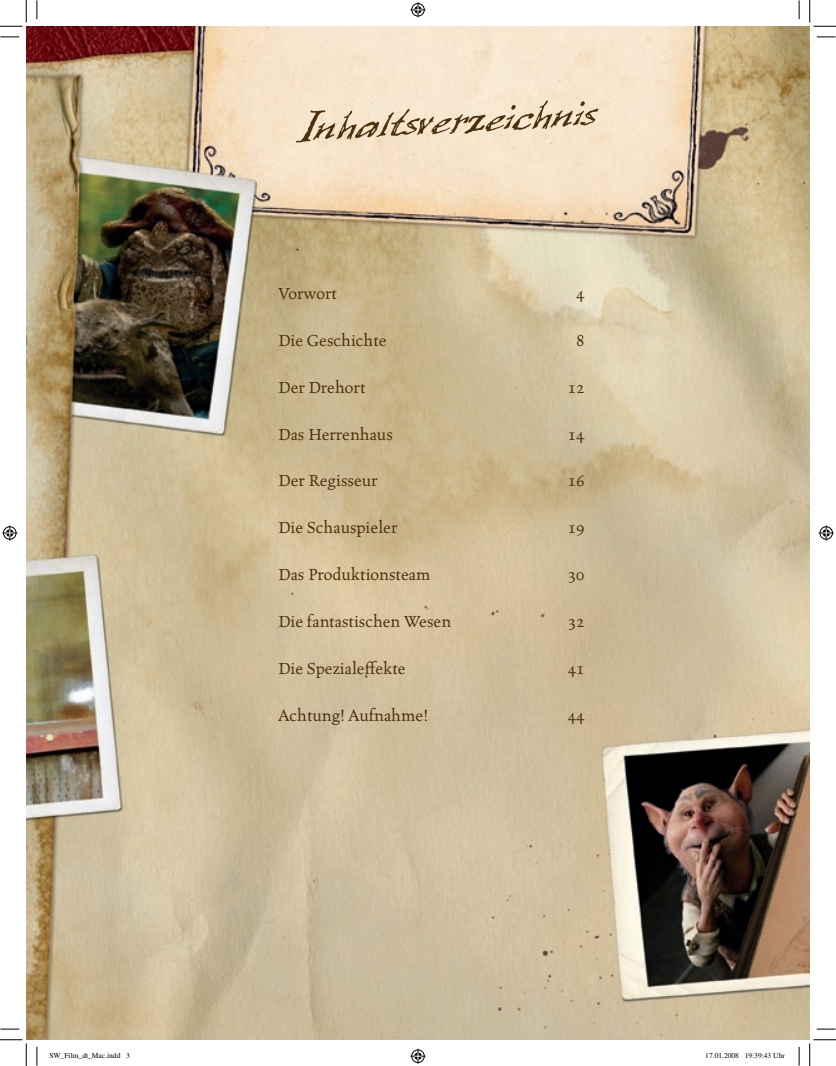
<style>
.page{position:relative;width:836px;height:1066px;background:#fff}
.page>*{position:absolute;margin:0;border:0;box-sizing:border-box;transform-origin:0 0}
.t1{font:62.5px "Four Score";color:#4a300c}
.t2{font:18.12px "Celestia Antiqua Std";letter-spacing:-.005em;color:#4a300c}
.t3{font:7.5px "Times";color:#000}
</style>
<div class="page">
<img style="left:26px;top:26px;width:783px;height:1014px">
<svg style="left:0;top:36px;width:19px;height:2px"></svg>
<svg style="left:816px;top:36px;width:19px;height:2px"></svg>
<svg style="left:0;top:1028px;width:19px;height:2px"></svg>
<svg style="left:816px;top:1028px;width:19px;height:2px"></svg>
<svg style="left:36px;top:0;width:2px;height:19px"></svg>
<svg style="left:36px;top:1047px;width:2px;height:18px"></svg>
<svg style="left:798px;top:0;width:1px;height:19px"></svg>
<svg style="left:798px;top:1047px;width:1px;height:18px"></svg>
<svg style="left:0;top:0;width:27px;height:27px"></svg>
<svg style="left:0;top:1039px;width:27px;height:27px"></svg>
<svg style="left:809px;top:0;width:27px;height:27px"></svg>
<svg style="left:809px;top:1039px;width:27px;height:27px"></svg>
<svg style="left:410px;top:2px;width:15px;height:15px"></svg>
<svg style="left:410px;top:1049px;width:15px;height:15px"></svg>
<svg style="left:2px;top:525px;width:15px;height:15px"></svg>
<svg style="left:818px;top:525px;width:15px;height:15px"></svg>
<h1 class="t1" style="left:297px;top:100px;width:299px;rotate:-3deg">Inhaltsverzeichnis</h1>
<p class="t2" style="left:278px;top:284px;width:60px">Vorwort</p>
<p class="t2" style="left:576px;top:284px;width:10px">4</p>
<p class="t2" style="left:278px;top:331px;width:110px">Die Geschichte</p>
<p class="t2" style="left:576px;top:331px;width:10px">8</p>
<p class="t2" style="left:278px;top:378px;width:89px">Der Drehort</p>
<p class="t2" style="left:567px;top:378px;width:18px">12</p>
<p class="t2" style="left:278px;top:425px;width:116px">Das Herrenhaus</p>
<p class="t2" style="left:567px;top:425px;width:18px">14</p>
<p class="t2" style="left:278px;top:472px;width:101px">Der Regisseur</p>
<p class="t2" style="left:567px;top:472px;width:18px">16</p>
<p class="t2" style="left:278px;top:518px;width:121px">Die Schauspieler</p>
<p class="t2" style="left:567px;top:518px;width:18px">19</p>
<p class="t2" style="left:278px;top:565px;width:154px">Das Produktionsteam</p>
<p class="t2" style="left:567px;top:565px;width:18px">30</p>
<p class="t2" style="left:278px;top:612px;width:174px">Die fantastischen Wesen</p>
<p class="t2" style="left:567px;top:612px;width:18px">32</p>
<p class="t2" style="left:278px;top:659px;width:129px">Die Spezialeffekte</p>
<p class="t2" style="left:567px;top:659px;width:18px">41</p>
<p class="t2" style="left:278px;top:706px;width:151px">Achtung! Aufnahme!</p>
<p class="t2" style="left:567px;top:706px;width:18px">44</p>
<p class="t3" style="left:49px;top:1051px;width:82px">SW_Film_dt_Mac.indd 3</p>
<p class="t3" style="left:705px;top:1051px;width:81px">17.01.2008 19:39:43 Uhr</p>
</div>
